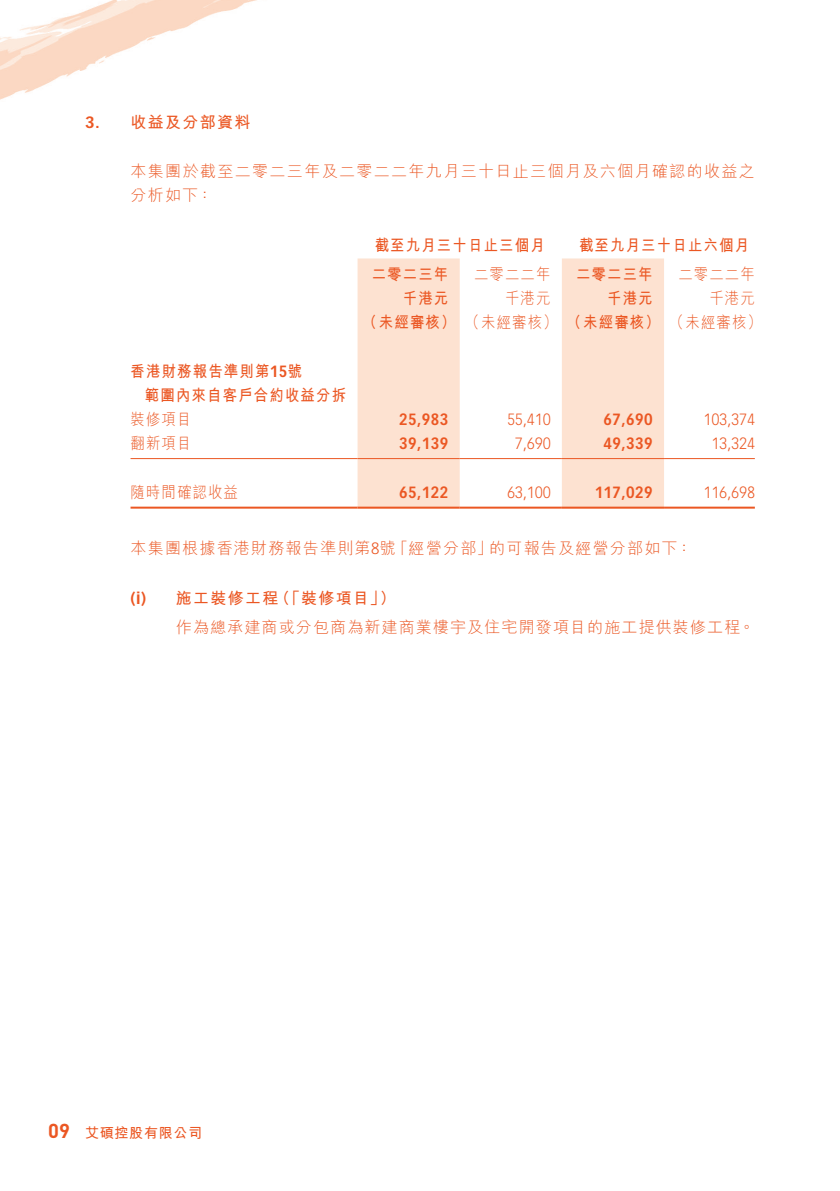
<style>
.page{position:relative;width:840px;height:1191px;background:#fff}
.page>*{position:absolute;margin:0;border:0;box-sizing:border-box;transform-origin:0 0}
.t1{font:700 20px "DIN";color:#eb5723}
.t2{font:300 16px/24px "M Hei HK";letter-spacing:.075em;color:#eb5723}
.t3{font:700 16px/24px "M Hei HK";letter-spacing:.08em;color:#eb5723;scale:.9 1}
.t4{font:300 16px "Vectora LT Std";letter-spacing:.025em;color:#eb5723;scale:.9 1}
.t5{font:700 16px "Vectora LT Std";letter-spacing:.03em;color:#eb5723;scale:.9 1}
.t6{font:300 16px "M Hei HK";letter-spacing:.075em;color:#eb5723;scale:.9 1}
.t7{font:700 16px "M Hei HK";letter-spacing:.08em;color:#eb5723}
.t8{font:700 16px "Vectora LT Std";letter-spacing:.03em;color:#eb5723}
.t9{font:700 14px "M Hei HK";letter-spacing:.05em;color:#eb5723}
.s1{font-weight:300}
.s2{font-family:"Vectora LT Std"}
</style>
<div class="page">
<img style="left:0;top:0;width:755px;height:509px">
<svg style="left:357px;top:258px;width:306px;height:248px;fill:#fde2d1"></svg>
<hr style="left:130px;top:458px;width:227px;height:1px;background:#eb5723">
<hr style="left:357px;top:458px;width:102px;height:1px;background:#eb5723">
<hr style="left:459px;top:458px;width:102px;height:1px;background:#eb5723">
<hr style="left:561px;top:458px;width:102px;height:1px;background:#eb5723">
<hr style="left:663px;top:458px;width:91px;height:1px;background:#eb5723">
<hr style="left:130px;top:506px;width:227px;height:2px;background:#eb5723">
<hr style="left:357px;top:506px;width:102px;height:2px;background:#eb5723">
<hr style="left:459px;top:506px;width:102px;height:2px;background:#eb5723">
<hr style="left:561px;top:506px;width:102px;height:2px;background:#eb5723">
<hr style="left:663px;top:506px;width:91px;height:2px;background:#eb5723">
<p class="t8" style="left:85px;top:112px;width:16px">3.</p>
<p class="t7" style="left:130px;top:110px;width:121px">收益及分部資料</p>
<p class="t2" style="left:130px;top:159px;width:625px">本集團於截至二零二三年及二零二二年九月三十日止三個月及六個月確認的收益之分析如下：</p>
<p class="t3" style="left:578px;top:231px;width:190px">截至九月三十日止六個月</p>
<p class="t3" style="left:374px;top:231px;width:190px">截至九月三十日止三個月</p>
<p class="t3" style="left:371px;top:261px;width:87px">二零二三年</p>
<p class="t6" style="left:474px;top:266px;width:86px">二零二二年</p>
<p class="t3" style="left:575px;top:261px;width:87px">二零二三年</p>
<p class="t6" style="left:678px;top:266px;width:86px">二零二二年</p>
<p class="t6" style="left:505px;top:290px;width:52px">千港元</p>
<p class="t6" style="left:709px;top:290px;width:52px">千港元</p>
<p class="t3" style="left:362px;top:285px;width:445px;text-indent:40px">千港元<br>（未經審核） <span class="s1">（未經審核）</span> （未經審核） <span class="s1">（未經審核(</span></p>
<p class="t3" style="left:606px;top:285px;width:52px">千港元</p>
<p class="t3" style="left:145px;top:357px;width:225px;text-indent:-14px">香港財務報告準則第<span class="s2">15</span>號<br>範圍內來自客戶合約收益分拆</p>
<p class="t6" style="left:130px;top:410px;width:69px">裝修項目</p>
<p class="t5" style="left:399px;top:409px;width:56px">25,983</p>
<p class="t4" style="left:507px;top:409px;width:49px">55,410</p>
<p class="t5" style="left:603px;top:409px;width:56px">67,690</p>
<p class="t4" style="left:703px;top:409px;width:58px">103,374</p>
<p class="t6" style="left:130px;top:434px;width:69px">翻新項目</p>
<p class="t5" style="left:399px;top:433px;width:56px">39,139</p>
<p class="t4" style="left:515px;top:433px;width:41px">7,690</p>
<p class="t5" style="left:603px;top:433px;width:56px">49,339</p>
<p class="t4" style="left:711px;top:433px;width:49px">13,324</p>
<p class="t6" style="left:130px;top:484px;width:121px">隨時間確認收益</p>
<p class="t5" style="left:399px;top:483px;width:56px">65,122</p>
<p class="t4" style="left:507px;top:483px;width:49px">63,100</p>
<p class="t5" style="left:594px;top:483px;width:66px">117,029</p>
<p class="t4" style="left:703px;top:483px;width:58px">116,698</p>
<p class="t2" style="left:130px;top:536px;width:266px">本集團根據香港財務報告準則第號<span class="s2">8</span></p>
<p class="t7" style="left:380px;top:586px;width:17px">(</p>
<p class="t2" style="left:392px;top:536px;width:102px">「經營分部」</p>
<p class="t7" style="left:176px;top:586px;width:104px">施工裝修工程</p>
<p class="t7" style="left:274px;top:586px;width:113px">（「裝修項目「</p>
<p class="t8" style="left:130px;top:588px;width:17px">i( )</p>
<p class="t2" style="left:489px;top:536px;width:204px">的可報告及經營分部如下：</p>
<p class="t2" style="left:176px;top:615px;width:580px">作為總承建商或分包商為新建商業樓宇及住宅開發項目的施工提供裝修工程。</p>
<p class="t1" style="left:48px;top:1117px;width:23px">09</p>
<p class="t9" style="left:85px;top:1122px;width:118px">艾碩控股有限公司</p>
</div>
